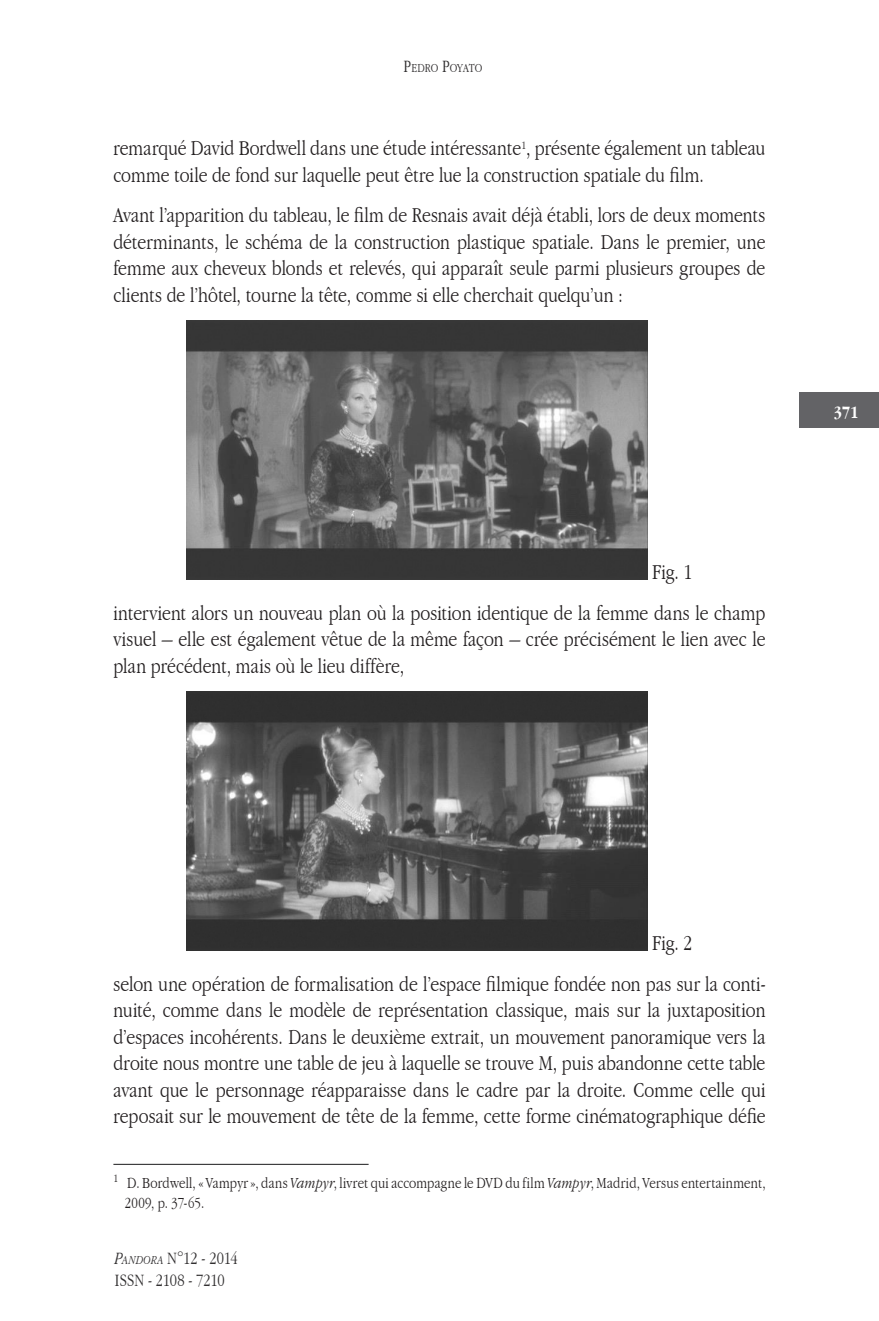
<style>
.page{position:relative;width:879px;height:1321px;background:#fff}
.page>*{position:absolute;margin:0;border:0;box-sizing:border-box;transform-origin:0 0}
.TEXTE{font:300 condensed 22px/26.4px "Garamond";color:#231f20;text-align:justify}
.t1{font:300 condensed 18px/22px "Garamond";letter-spacing:.005em;color:#312f30}
.t2{font:700 condensed 18px "Garamond";color:#fff}
.Notes_de_bas_de_page{font:300 condensed 16px/19.2px "Garamond";letter-spacing:.015em;color:#231f20}
.t3{font:300 condensed 12.6px "Garamond";letter-spacing:.01em;color:#312f30}
.s1{font-size:18px}
.s2{font-style:italic}
.s3{font-style:italic;font-size:12.6px}
</style>
<div class="page">
<div style="left:799px;top:392px;width:80px;height:36px;background:#636366"></div>
<img style="left:187px;top:320px;width:460px;height:259px">
<img style="left:187px;top:691px;width:460px;height:259px">
<hr style="left:113px;top:1164px;width:256px;height:1px;background:#3e3e3f">
<p class="t3" style="left:403px;top:61px;width:80px"><span class="s1">P</span>EDRO <span class="s1">P</span>OYATO</p>
<p class="TEXTE" style="left:113px;top:135px;width:653px">remarqué David Bordwell dans une étude intéressante<sup>1</sup>, présente également un tableau comme toile de fond sur laquelle peut être lue la construction spatiale du film.</p>
<p class="TEXTE" style="left:113px;top:202px;width:653px">Avant l’apparition du tableau, le film de Resnais avait déjà établi, lors de deux moments déterminants, le schéma de la construction plastique spatiale. Dans le premier, une femme aux cheveux blonds et relevés, qui apparaît seule parmi plusieurs groupes de clients de l’hôtel, tourne la tête, comme si elle cherchait quelqu’un :</p>
<p class="TEXTE" style="left:652px;top:559px;width:42px">Fig. 1</p>
<p class="TEXTE" style="left:113px;top:600px;width:653px">intervient alors un nouveau plan où la position identique de la femme dans le champ visuel – elle est également vêtue de la même façon – crée précisément le lien avec le plan précédent, mais où le lieu diffère,</p>
<p class="t2" style="left:834px;top:402px;width:26px">371</p>
<p class="TEXTE" style="left:652px;top:930px;width:42px">Fig. 2</p>
<p class="TEXTE" style="left:113px;top:971px;width:654px">selon une opération de formalisation de l’espace filmique fondée non pas sur la conti&shy;nuité, comme dans le modèle de représentation classique, mais sur la juxtaposition d’espaces incohérents. Dans le deuxième extrait, un mouvement panoramique vers la droite nous montre une table de jeu à laquelle se trouve M, puis abandonne cette table avant que le personnage réapparaisse dans le cadre par la droite. Comme celle qui reposait sur le mouvement de tête de la femme, cette forme cinématographique défie</p>
<p class="Notes_de_bas_de_page" style="left:125px;top:1174px;width:642px;text-indent:-11px"><sup>1</sup> D. Bordwell, « Vampyr », dans <span class="s2">Vampyr</span>, livret qui accompagne le DVD du film <span class="s2">Vampyr</span>, Madrid, Versus entertainment,<br>2009, p. 37-65.</p>
<p class="t1" style="left:115px;top:1247px;width:124px"><span class="s2">P</span><span class="s3">ANDORA</span> N°12 - 2014<br>ISSN - 2108 - 7210</p>
</div>
